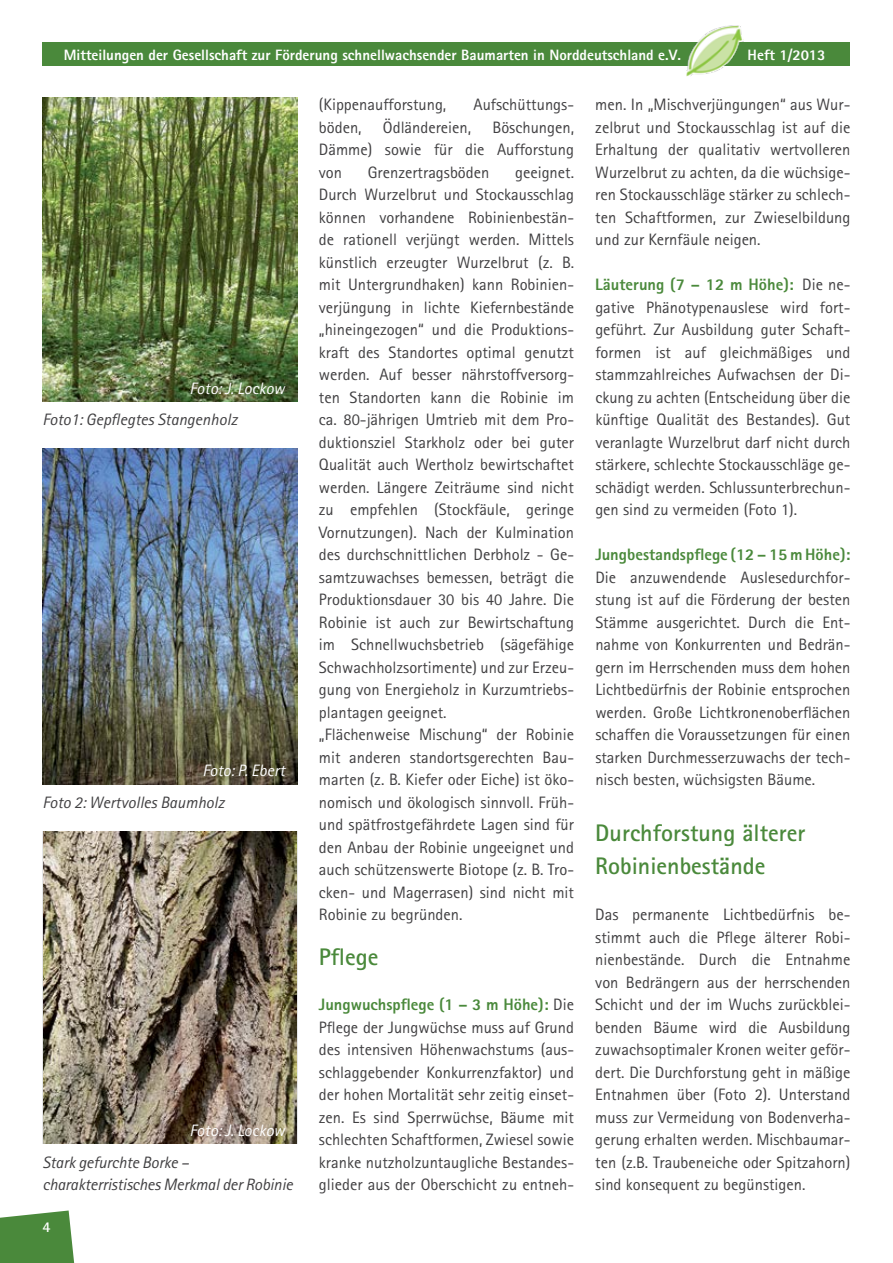
<style>
.page{position:relative;width:893px;height:1263px;background:#fff}
.page>*{position:absolute;margin:0;border:0;box-sizing:border-box;transform-origin:0 0}
.t1{font:700 24px/33px "Rotis Sans Serif";color:#4a893b}
.t2{font:16.5px/22.5px "Rotis Sans Serif";color:#414042;text-align:justify}
.t3{font:italic 16.5px/22.5px "Rotis Sans Serif";letter-spacing:-.01em;color:#414042}
.t4{font:italic 16.5px "Rotis Sans Serif";color:#fff}
.t5{font:800 16.5px "Rotis Sans Serif";color:#4a893b}
.t6{font:800 15px "Rotis Sans Serif";color:#fff}
.t7{font:700 15px "Rotis Sans Serif";color:#fff}
.s1{font-weight:800;color:#4a893b}
</style>
<div class="page">
<svg style="left:0;top:1210px;width:74px;height:53px;background:#5d9550"></svg>
<div style="left:43px;top:43px;width:807px;height:23px;background:#4a893b"></div>
<img style="left:686px;top:26px;width:58px;height:51px">
<img style="left:43px;top:98px;width:255px;height:304px">
<img style="left:43px;top:449px;width:255px;height:335px">
<img style="left:44px;top:831px;width:253px;height:313px">
<p class="t6" style="left:64px;top:45px;width:619px">Mitteilungen der Gesellschaft zur Förderung schnellwachsender Baumarten in Norddeutschland e.V.</p>
<p class="t6" style="left:748px;top:45px;width:79px">Heft 1/2013</p>
<p class="t2" style="left:319px;top:93px;width:129px">(Kippenaufforstung,</p>
<p class="t2" style="left:474px;top:93px;width:102px">Aufschüttungs-</p>
<p class="t2" style="left:319px;top:116px;width:44px">böden,</p>
<p class="t2" style="left:383px;top:116px;width:90px">Ödländereien,</p>
<p class="t2" style="left:595px;top:93px;width:257px">men. In „Mischverjüngungen“ aus Wur&shy;zelbrut und Stockausschlag ist auf die Erhaltung der qualitativ wertvolleren Wurzelbrut zu achten, da die wüchsige&shy;ren Stockausschläge stärker zu schlech&shy;ten Schaftformen, zur Zwieselbildung und zur Kernfäule neigen.</p>
<p class="t2" style="left:595px;top:273px;width:257px"><span class="s1">Läuterung (7 – 12 m Höhe):</span> Die ne&shy;gative Phänotypenauslese wird fort&shy;geführt. Zur Ausbildung guter Schaft&shy;formen ist auf gleichmäßiges und stammzahlreiches Aufwachsen der Di&shy;ckung zu achten (Entscheidung über die künftige Qualität des Bestandes). Gut veranlagte Wurzelbrut darf nicht durch stärkere, schlechte Stockausschläge ge&shy;schädigt werden. Schlussunterbrechun&shy;gen sind zu vermeiden (Foto 1).</p>
<p class="t5" style="left:595px;top:544px;width:257px">Jungbestandspflege (12 – 15 m Höhe):</p>
<p class="t2" style="left:595px;top:566px;width:257px">Die anzuwendende Auslesedurchfor&shy;stung ist auf die Förderung der besten Stämme ausgerichtet. Durch die Ent&shy;nahme von Konkurrenten und Bedrän&shy;gern im Herrschenden muss dem hohen Lichtbedürfnis der Robinie entsprochen werden. Große Lichtkronenoberflächen schaffen die Voraussetzungen für einen starken Durchmesserzuwachs der tech&shy;nisch besten, wüchsigsten Bäume.</p>
<h1 class="t1" style="left:595px;top:815px;width:212px">Durchforstung älterer<br>Robinienbestände</h1>
<p class="t2" style="left:595px;top:903px;width:257px">Das permanente Lichtbedürfnis be&shy;stimmt auch die Pflege älterer Robi&shy;nienbestände. Durch die Entnahme von Bedrängern aus der herrschenden Schicht und der im Wuchs zurückblei&shy;benden Bäume wird die Ausbildung zuwachsoptimaler Kronen weiter geför&shy;dert. Die Durchforstung geht in mäßige Entnahmen über (Foto 2). Unterstand muss zur Vermeidung von Bodenverha&shy;gerung erhalten werden. Mischbaumar&shy;ten (z.B. Traubeneiche oder Spitzahorn) sind konsequent zu begünstigen.</p>
<p class="t2" style="left:319px;top:116px;width:257px;text-indent:174px">Böschungen, Dämme) sowie für die Aufforstung von</p>
<p class="t2" style="left:368px;top:161px;width:123px">Grenzertragsböden</p>
<p class="t2" style="left:319px;top:161px;width:257px;text-align:left;text-indent:196px">geeignet.<br>Durch Wurzelbrut und Stockausschlag können vorhandene Robinienbestän&shy;de rationell verjüngt werden. Mittels künstlich erzeugter Wurzelbrut (z. B. mit Untergrundhaken) kann Robinien&shy;verjüngung in lichte Kiefernbestände „hineingezogen“ und die Produktions&shy;kraft des Standortes optimal genutzt werden. Auf besser nährstoffversorg&shy;ten Standorten kann die Robinie im ca. 80-jährigen Umtrieb mit dem Pro&shy;duktionsziel Starkholz oder bei guter Qualität auch Wertholz bewirtschaftet werden. Längere Zeiträume sind nicht zu empfehlen (Stockfäule, geringe Vornutzungen). Nach der Kulmination des durchschnittlichen Derbholz - Ge&shy;samtzuwachses bemessen, beträgt die Produktionsdauer 30 bis 40 Jahre. Die Robinie ist auch zur Bewirtschaftung im Schnellwuchsbetrieb (sägefähige Schwachholzsortimente) und zur Erzeu&shy;gung von Energieholz in Kurzumtriebs&shy;plantagen geeignet.<br>„Flächenweise Mischung“ der Robinie mit anderen standortsgerechten Bau&shy;marten (z. B. Kiefer oder Eiche) ist öko&shy;nomisch und ökologisch sinnvoll. Früh&shy;und spätfrostgefährdete Lagen sind für den Anbau der Robinie ungeeignet und auch schützenswerte Biotope (z. B. Tro&shy;cken- und Magerrasen) sind nicht mit Robinie zu begründen.</p>
<h1 class="t1" style="left:319px;top:940px;width:61px">Pflege</h1>
<p class="t2" style="left:319px;top:993px;width:257px"><span class="s1">Jungwuchspflege (1 – 3 m Höhe):</span> Die Pflege der Jungwüchse muss auf Grund des intensiven Höhenwachstums (aus&shy;schlaggebender Konkurrenzfaktor) und der hohen Mortalität sehr zeitig einset&shy;zen. Es sind Sperrwüchse, Bäume mit schlechten Schaftformen, Zwiesel sowie kranke nutzholzuntaugliche Bestandes&shy;glieder aus der Oberschicht zu entneh-</p>
<p class="t4" style="left:190px;top:378px;width:97px">Foto: J. Lockow</p>
<p class="t3" style="left:43px;top:408px;width:196px">Foto1: Gepflegtes Stangenholz</p>
<p class="t4" style="left:202px;top:761px;width:84px">Foto: P. Ebert</p>
<p class="t3" style="left:43px;top:791px;width:184px">Foto 2: Wertvolles Baumholz</p>
<p class="t4" style="left:190px;top:1120px;width:97px">Foto: J. Lockow</p>
<p class="t3" style="left:43px;top:1151px;width:252px">Stark gefurchte Borke – charakterristisches Merkmal der Robinie</p>
<p class="t7" style="left:43px;top:1218px;width:10px">4</p>
</div>
